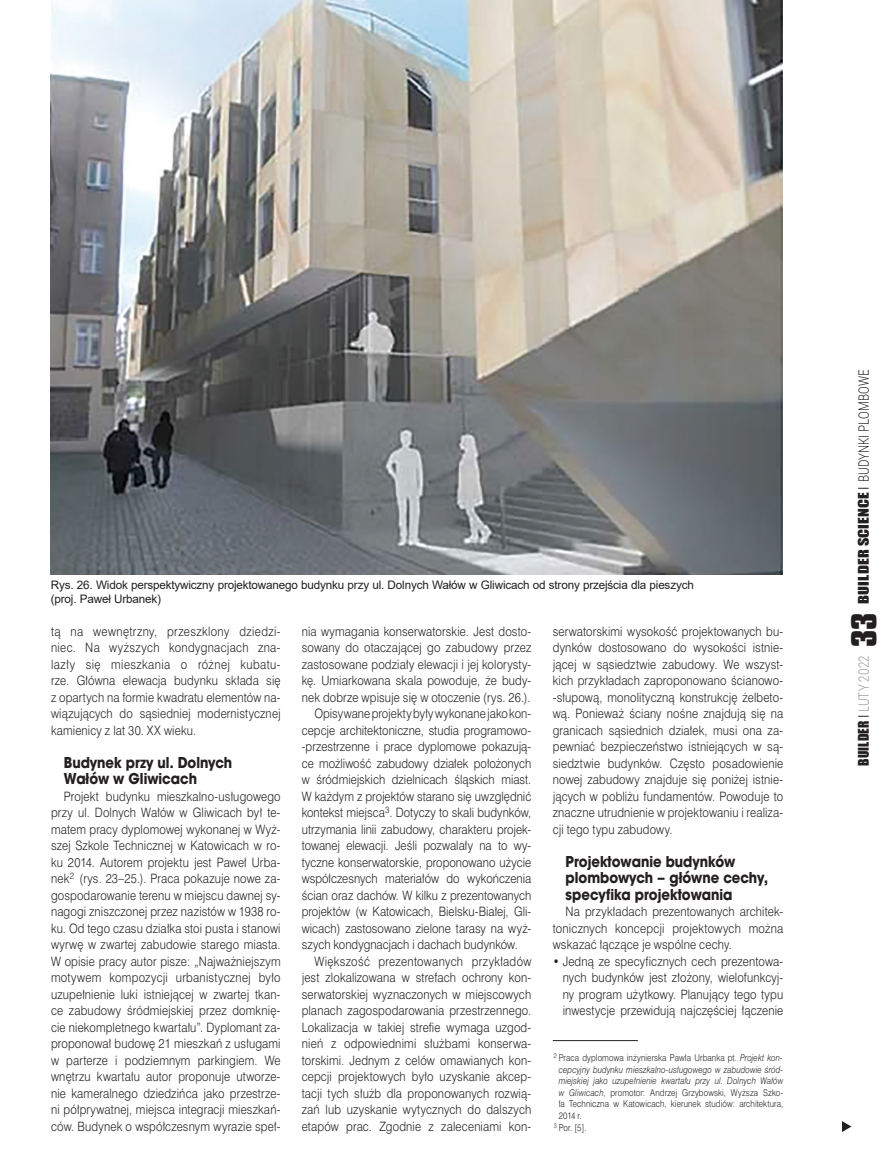
<style>
.page{position:relative;width:893px;height:1170px;background:#fff}
.page>*{position:absolute;margin:0;border:0;box-sizing:border-box;transform-origin:0 0}
.srodtytul{font:700 16.5px/16.5px "Avant Gar Got Itc TEE";color:#231f20;scale:.9 1}
.t1{font:300 14.25px "Roboto";letter-spacing:.005em;color:#231f20;scale:.8 1}
.t2{font:300 14.25px "Roboto";letter-spacing:.015em;color:#939598;scale:.8 1}
.tekst_swiss{font:12px/16.5px "Swis 721 Lt PL";letter-spacing:.015em;color:#231f20;text-align:justify;scale:.89 1}
.Fot_podpis{font:11.7px/13.5px "Arial";letter-spacing:-.015em;color:#231f20}
.LITERATURA_WYLICZENI{font:8.7px/11.6px "Swis 721 Lt PL";letter-spacing:.01em;color:#231f20;text-align:justify;scale:.86 1}
.s1{font-style:italic}
.s2{font-family:"Impact";font-weight:400;font-size:13.5px}
.s3{font-family:"Swis 721 Lt PL";font-weight:400;font-size:13.5px}
.s4{font-family:"Impact";font-weight:400;font-size:13.5px;color:#231f20}
.s5{font-family:"Swis 721 Lt PL";font-weight:400;font-size:13.5px;color:#231f20}
.s6{font-family:"Compacta PL";font-weight:700;font-size:30px;color:#231f20}
</style>
<div class="page">
<img style="left:51px;top:0;width:731px;height:574px">
<hr style="left:553px;top:1040px;width:85px;height:1px;background:#231f20">
<svg style="left:842px;top:1121px;width:9px;height:10px"></svg>
<p class="Fot_podpis" style="left:51px;top:578px;width:644px">Rys. 26. Widok perspektywiczny projektowanego budynku przy ul. Dolnych Wałów w Gliwicach od strony przejścia dla pieszych (proj. Paweł Urbanek)</p>
<p class="tekst_swiss" style="left:51px;top:622px;width:259px">tą na wewnętrzny, przeszklony dziedzi&shy;niec. Na wyższych kondygnacjach zna&shy;lazły się mieszkania o różnej kubatu&shy;rze. Główna elewacja budynku składa się z opartych na formie kwadratu elementów na&shy;wiązujących do sąsiedniej modernistycznej kamienicy z lat 30. XX wieku.</p>
<p class="srodtytul" style="left:64px;top:753px;width:189px">Budynek przy ul. Dolnych<br>Wałów w Gliwicach</p>
<p class="tekst_swiss" style="left:51px;top:787px;width:259px;text-indent:13px">Projekt budynku mieszkalno-usługowego przy ul. Dolnych Wałów w Gliwicach był te&shy;matem pracy dyplomowej wykonanej w Wyż&shy;szej Szkole Technicznej w Katowicach w ro&shy;ku 2014. Autorem projektu jest Paweł Urba&shy;nek<sup>2</sup> (rys. 23–25.). Praca pokazuje nowe za&shy;gospodarowanie terenu w miejscu dawnej sy&shy;nagogi zniszczonej przez nazistów w 1938 ro&shy;ku. Od tego czasu działka stoi pusta i stanowi wyrwę w zwartej zabudowie starego miasta.<br>W opisie pracy autor pisze: „Najważniejszym motywem kompozycji urbanistycznej było uzupełnienie luki istniejącej w zwartej tkan&shy;ce zabudowy śródmiejskiej przez domknię&shy;cie niekompletnego kwartału”. Dyplomant za&shy;proponował budowę 21 mieszkań z usługami w parterze i podziemnym parkingiem. We wnętrzu kwartału autor proponuje utworze&shy;nie kameralnego dziedzińca jako przestrze&shy;ni półprywatnej, miejsca integracji mieszkań&shy;ców. Budynek o współczesnym wyrazie speł-</p>
<p class="tekst_swiss" style="left:302px;top:622px;width:259px">nia wymagania konserwatorskie. Jest dosto&shy;sowany do otaczającej go zabudowy przez zastosowane podziały elewacji i jej kolorysty&shy;kę. Umiarkowana skala powoduje, że budy&shy;nek dobrze wpisuje się w otoczenie (rys. 26.).</p>
<p class="tekst_swiss" style="left:302px;top:705px;width:259px;text-indent:13px">Opisywane projekty były wykonane jako kon&shy;cepcje architektoniczne, studia programowo--przestrzenne i prace dyplomowe pokazują&shy;ce możliwość zabudowy działek położonych w śródmiejskich dzielnicach śląskich miast.<br>W każdym z projektów starano się uwzględnić kontekst miejsca<sup>3</sup>. Dotyczy to skali budynków, utrzymania linii zabudowy, charakteru projek&shy;towanej elewacji. Jeśli pozwalały na to wy&shy;tyczne konserwatorskie, proponowano użycie współczesnych materiałów do wykończenia ścian oraz dachów. W kilku z prezentowanych projektów (w Katowicach, Bielsku-Białej, Gli&shy;wicach) zastosowano zielone tarasy na wyż&shy;szych kondygnacjach i dachach budynków.</p>
<p class="tekst_swiss" style="left:302px;top:952px;width:259px;text-indent:13px">Większość prezentowanych przykładów jest zlokalizowana w strefach ochrony kon&shy;serwatorskiej wyznaczonych w miejscowych planach zagospodarowania przestrzennego.<br>Lokalizacja w takiej strefie wymaga uzgod&shy;nień z odpowiednimi służbami konserwa&shy;torskimi. Jednym z celów omawianych kon&shy;cepcji projektowych było uzyskanie akcep&shy;tacji tych służb dla proponowanych rozwią&shy;zań lub uzyskanie wytycznych do dalszych etapów prac. Zgodnie z zaleceniami kon-</p>
<p class="tekst_swiss" style="left:553px;top:622px;width:260px">serwatorskimi wysokość projektowanych bu&shy;dynków dostosowano do wysokości istnie&shy;jącej w sąsiedztwie zabudowy. We wszyst&shy;kich przykładach zaproponowano ścianowo--słupową, monolityczną konstrukcję żelbeto&shy;wą. Ponieważ ściany nośne znajdują się na granicach sąsiednich działek, musi ona za&shy;pewniać bezpieczeństwo istniejących w są&shy;siedztwie budynków. Często posadowienie nowej zabudowy znajduje się poniżej istnie&shy;jących w pobliżu fundamentów. Powoduje to znaczne utrudnienie w projektowaniu i realiza&shy;cji tego typu zabudowy.</p>
<p class="srodtytul" style="left:566px;top:852px;width:226px">Projektowanie budynków plombowych – główne cechy, specyfika projektowania</p>
<p class="tekst_swiss" style="left:553px;top:903px;width:260px;text-indent:13px">Na przykładach prezentowanych architek&shy;tonicznych koncepcji projektowych można wskazać łączące je wspólne cechy.</p>
<p class="tekst_swiss" style="left:563px;top:952px;width:249px;text-indent:-10px">• Jedną ze specyficznych cech prezentowa&shy;nych budynków jest złożony, wielofunkcyj&shy;ny program użytkowy. Planujący tego typu inwestycje przewidują najczęściej łączenie</p>
<p class="LITERATURA_WYLICZENI" style="left:559px;top:1051px;width:263px;text-indent:-5px"><sup>2</sup> Praca dyplomowa inżynierska Pawła Urbanka pt. <span class="s1">Projekt kon&shy;cepcyjny budynku mieszkalno-usługowego w zabudowie śród&shy;miejskiej jako uzupełnienie kwartału przy ul. Dolnych Wałów w Gliwicach</span>, promotor: Andrzej Grzybowski, Wyższa Szko&shy;ła Techniczna w Katowicach, kierunek studiów: architektura, 2014 r.</p>
<p class="LITERATURA_WYLICZENI" style="left:554px;top:1121px;width:40px"><sup>3</sup> Por. [5].</p>
<p class="t1" style="left:854px;top:603px;width:294px;rotate:-90deg"><span class="s2">BUILDER SCIENCE</span> <span class="s3">I</span> BUDYNKI PLOMBOWE</p>
<p class="t2" style="left:854px;top:765px;width:193px;rotate:-90deg"><span class="s4">BUILDER</span> <span class="s5">I</span> LUTY 2022 <span class="s6">33</span></p>
</div>
